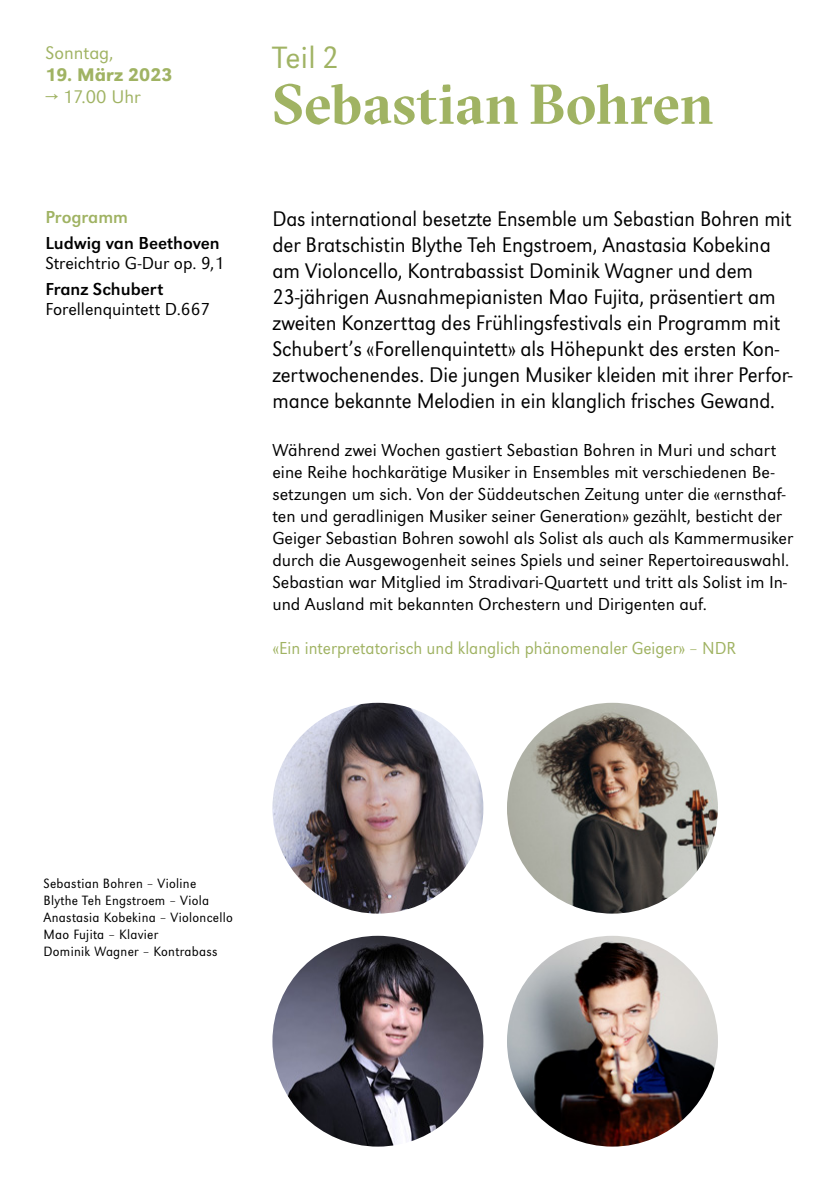
<style>
.page{position:relative;width:840px;height:1191px;background:#fff}
.page>*{position:absolute;margin:0;border:0;box-sizing:border-box;transform-origin:0 0}
.t1{font:700 56px "GT Sectra Fine";letter-spacing:.005em;color:#a0b363}
.t2{font:300 32px "URW Grotesk";color:#a0b363}
.t3{font:300 22px/26px "URW Grotesk";letter-spacing:-.005em;color:#000;scale:.94 1}
.t4{font:300 19px "URW Grotesk";color:#a0b363}
.t5{font:500 19px "URW Grotesk";color:#a0b363}
.t6{font:300 18px/22px "URW Grotesk";color:#000}
.t7{font:300 18px "URW Grotesk";color:#a0b363;scale:.96 1}
.t8{font:18px "URW Grotesk";color:#000}
.t9{font:18px "URW Grotesk";color:#a0b363}
.t10{font:300 14px/17px "URW Grotesk Nar";letter-spacing:.02em;color:#000}
</style>
<div class="page">
<img style="left:272px;top:935px;width:211px;height:211px;border-radius:105px">
<img style="left:506px;top:703px;width:211px;height:210px;border-radius:105px">
<img style="left:272px;top:703px;width:211px;height:210px;border-radius:105px">
<img style="left:506px;top:935px;width:211px;height:211px;border-radius:105px">
<p class="t4" style="left:45px;top:42px;width:70px">Sonntag,</p>
<p class="t5" style="left:45px;top:63px;width:128px">19. März 2023</p>
<p class="t4" style="left:45px;top:86px;width:97px">→ 17.00 Uhr</p>
<p class="t9" style="left:45px;top:207px;width:84px">Programm</p>
<p class="t8" style="left:45px;top:233px;width:176px">Ludwig van Beethoven</p>
<p class="t6" style="left:45px;top:252px;width:180px">Streichtrio G-Dur op. 9,1</p>
<p class="t8" style="left:45px;top:278px;width:119px">Franz Schubert</p>
<p class="t6" style="left:45px;top:298px;width:166px">Forellenquintett D.667</p>
<h2 class="t2" style="left:272px;top:39px;width:68px">Teil 2</h2>
<h1 class="t1" style="left:272px;top:71px;width:442px">Sebastian Bohren</h1>
<p class="t3" style="left:272px;top:206px;width:554px">Das international besetzte Ensemble um Sebastian Bohren mit der Bratschistin Blythe Teh Engstroem, Anastasia Kobekina am Violoncello, Kontrabassist Dominik Wagner und dem 23-jährigen Ausnahmepianisten Mao Fujita, präsentiert am zweiten Konzerttag des Frühlingsfestivals ein Programm mit Schubert’s «Forellenquintett» als Höhepunkt des ersten Kon&shy;zertwochenendes. Die jungen Musiker kleiden mit ihrer Perfor&shy;mance bekannte Melodien in ein klanglich frisches Gewand.</p>
<p class="t6" style="left:272px;top:439px;width:522px">Während zwei Wochen gastiert Sebastian Bohren in Muri und schart eine Reihe hochkarätige Musiker in Ensembles mit verschiedenen Be&shy;setzungen um sich. Von der Süddeutschen Zeitung unter die «ernsthaf&shy;ten und geradlinigen Musiker seiner Generation» gezählt, besticht der Geiger Sebastian Bohren sowohl als Solist als auch als Kammermusiker durch die Ausgewogenheit seines Spiels und seiner Repertoireauswahl.<br>Sebastian war Mitglied im Stradivari-Quartett und tritt als Solist im In&shy;und Ausland mit bekannten Orchestern und Dirigenten auf.</p>
<p class="t7" style="left:272px;top:638px;width:484px">«Ein interpretatorisch und klanglich phänomenaler Geiger» – NDR</p>
<p class="t10" style="left:44px;top:875px;width:191px">Sebastian Bohren – Violine<br>Blythe Teh Engstroem – Viola<br>Anastasia Kobekina – Violoncello<br>Mao Fujita – Klavier<br>Dominik Wagner – Kontrabass</p>
</div>
